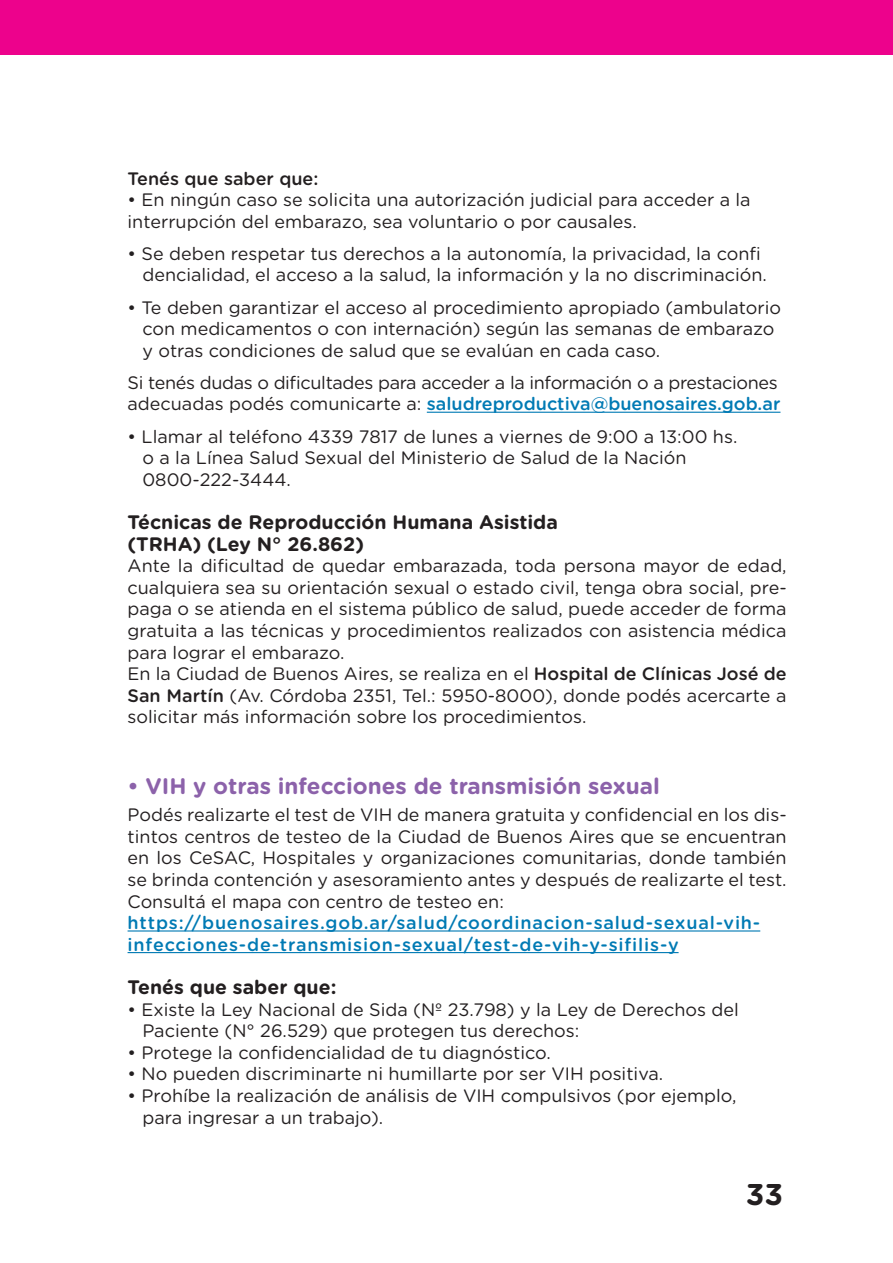
<style>
.page{position:relative;width:893px;height:1263px;background:#fff}
.page>*{position:absolute;margin:0;border:0;box-sizing:border-box;transform-origin:0 0}
.t1{font:700 30px "Gotham Rounded";color:#231f20}
.t2{font:700 22.5px "Gotham Rounded";color:#8c62aa}
.t3{font:700 19.5px/21.6px "Gotham Rounded";color:#231f20}
.t4{font:18px/21.6px "Gotham Rounded";color:#231f20}
.t5{font:18px/21.6px "Gotham Rounded";letter-spacing:-.02em;color:#231f20}
.t6{font:500 18px/21.6px "Gotham Rounded";letter-spacing:.045em;color:#007ab4}
.t7{font:500 18px "Gotham Rounded";color:#231f20}
.s1{font-weight:500;color:#007ab4}
.s2{font-weight:500}
</style>
<div class="page">
<div style="left:0;top:0;width:893px;height:55px;background:#ed028c"></div>
<hr style="left:427px;top:412px;width:353px;height:1px;background:#007ab4">
<hr style="left:128px;top:930px;width:632px;height:1px;background:#007ab4">
<hr style="left:128px;top:952px;width:551px;height:1px;background:#007ab4">
<p class="t7" style="left:128px;top:165px;width:192px">Tenés que saber que:</p>
<p class="t4" style="left:128px;top:188px;width:625px">• En ningún caso se solicita una autorización judicial para acceder a la interrupción del embarazo, sea voluntario o por causales.</p>
<p class="t4" style="left:142px;top:242px;width:626px;text-indent:-15px">• Se deben respetar tus derechos a la autonomía, la privacidad, la confi dencialidad, el acceso a la salud, la información y la no discriminación.</p>
<p class="t4" style="left:142px;top:295px;width:640px;text-indent:-15px">• Te deben garantizar el acceso al procedimiento apropiado (ambulatorio con medicamentos o con internación) según las semanas de embarazo y otras condiciones de salud que se evalúan en cada caso.</p>
<p class="t5" style="left:128px;top:371px;width:654px">Si tenés dudas o dificultades para acceder a la información o a prestaciones adecuadas podés comunicarte a: <span class="s1">saludreproductiva@buenosaires.gob.ar</span></p>
<p class="t4" style="left:142px;top:424px;width:596px;text-indent:-15px">• Llamar al teléfono 4339 7817 de lunes a viernes de 9:00 a 13:00 hs. o a la Línea Salud Sexual del Ministerio de Salud de la Nación<br>0800-222-3444.</p>
<p class="t3" style="left:128px;top:510px;width:432px">Técnicas de Reproducción Humana Asistida (TRHA) (Ley N° 26.862)</p>
<p class="t4" style="left:128px;top:554px;width:661px">Ante la dificultad de quedar embarazada, toda persona mayor de edad, cualquiera sea su orientación sexual o estado civil, tenga obra social, pre&shy;paga o se atienda en el sistema público de salud, puede acceder de forma gratuita a las técnicas y procedimientos realizados con asistencia médica para lograr el embarazo.<br>En la Ciudad de Buenos Aires, se realiza en el <span class="s2">Hospital de Clínicas José de San Martín</span> (Av. Córdoba 2351, Tel.: 5950-8000), donde podés acercarte a solicitar más información sobre los procedimientos.</p>
<p class="t2" style="left:128px;top:769px;width:534px">• VIH y otras infecciones de transmisión sexual</p>
<p class="t4" style="left:128px;top:803px;width:661px;text-align:justify">Podés realizarte el test de VIH de manera gratuita y confidencial en los dis&shy;tintos centros de testeo de la Ciudad de Buenos Aires que se encuentran en los CeSAC, Hospitales y organizaciones comunitarias, donde también se brinda contención y asesoramiento antes y después de realizarte el test.<br>Consultá el mapa con centro de testeo en:</p>
<p class="t6" style="left:128px;top:911px;width:634px">https://buenosaires.gob.ar/salud/coordinacion-salud-sexual-vih&shy;infecciones-de-transmision-sexual/test-de-vih-y-sifilis-y</p>
<p class="t3" style="left:128px;top:975px;width:210px">Tenés que saber que:</p>
<p class="t4" style="left:142px;top:998px;width:598px;text-indent:-15px">• Existe la Ley Nacional de Sida (Nº 23.798) y la Ley de Derechos del<br>Paciente (N° 26.529) que protegen tus derechos:</p>
<p class="t4" style="left:128px;top:1041px;width:425px">• Protege la confidencialidad de tu diagnóstico.</p>
<p class="t4" style="left:128px;top:1062px;width:537px">• No pueden discriminarte ni humillarte por ser VIH positiva.</p>
<p class="t4" style="left:142px;top:1084px;width:596px;text-indent:-15px">• Prohíbe la realización de análisis de VIH compulsivos (por ejemplo, para ingresar a un trabajo).</p>
<h1 class="t1" style="left:746px;top:1172px;width:39px">33</h1>
</div>
